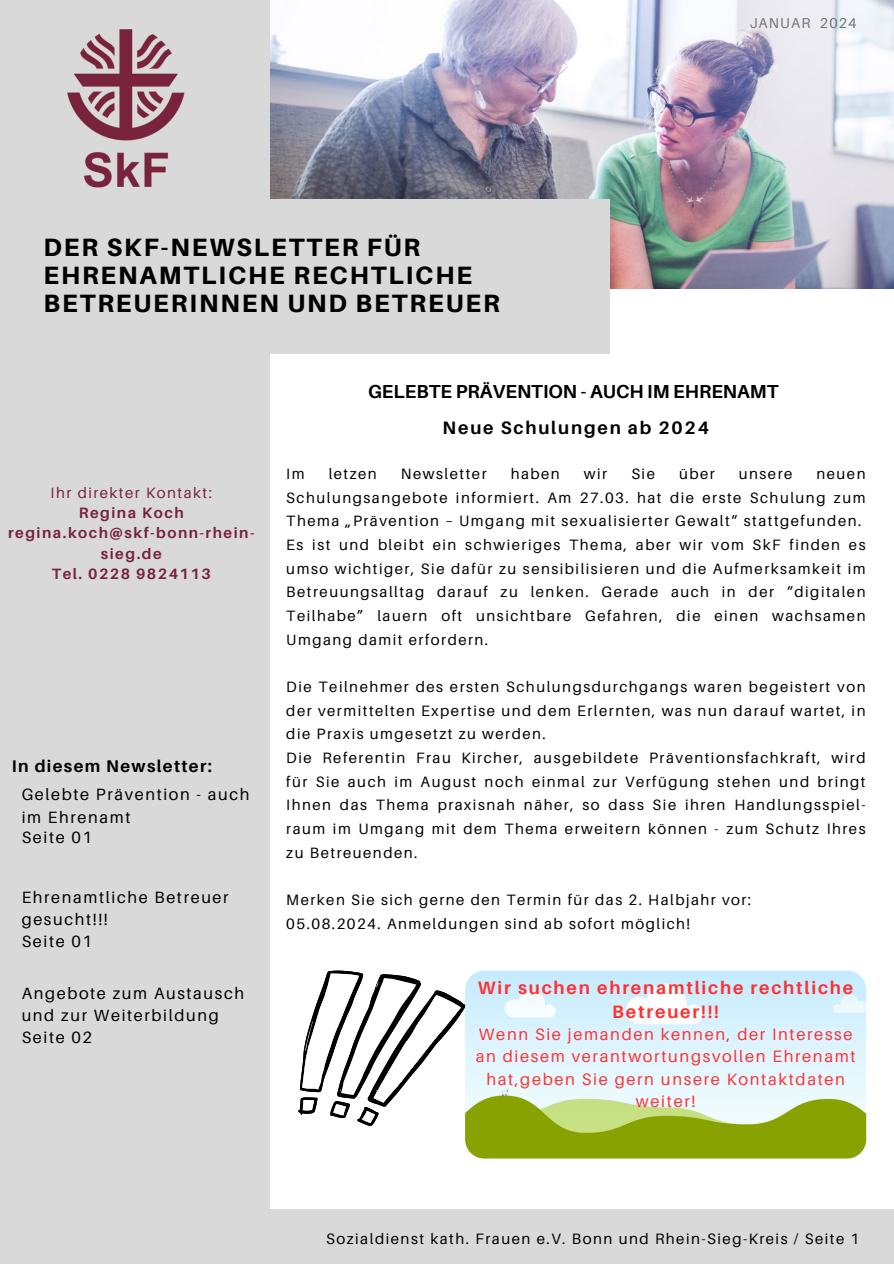
<style>
.page{position:relative;width:894px;height:1264px;background:#fff}
.page>*{position:absolute;margin:0;border:0;box-sizing:border-box;transform-origin:0 0}
.t1{font:800 25.05px/28.2px "Aileron";letter-spacing:.075em;color:#000}
.t2{font:700 18.75px "Aileron";color:#000}
.t3{font:700 18px/24.8px "Aileron";letter-spacing:.1em;color:#ff3131;text-align:center}
.t4{font:700 18px "Aileron";letter-spacing:.1em;color:#000}
.t5{font:700 16.95px "Aileron";letter-spacing:.08em;color:#000}
.t6{font:16.5px/22.5px "Aileron";letter-spacing:.1em;color:#ff3131;text-align:center}
.t7{font:16.35px/22.2px "Aileron";letter-spacing:.1em;color:#000}
.t8{font:15px/23.7px "Aileron";letter-spacing:.1em;color:#000;text-align:justify}
.t9{font:700 15px/20.2px "Aileron";letter-spacing:.1em;color:#79233d;text-align:center}
.t10{font:15px "Aileron";letter-spacing:.1em;color:#79233d}
.t11{font:14.25px "Aileron";letter-spacing:.08em;color:#737373}
</style>
<div class="page">
<img style="left:269px;top:0;width:624px;height:289px">
<div style="left:243px;top:1209px;width:650px;height:54px;background:#d9d9d9"></div>
<div style="left:0;top:0;width:269px;height:1263px;background:#d9d9d9"></div>
<div style="left:211px;top:200px;width:398px;height:153px;background:#d9d9d9"></div>
<img style="left:67px;top:29px;width:118px;height:159px">
<svg style="left:298px;top:970px;width:167px;height:155px"></svg>
<img style="left:465px;top:970px;width:400px;height:188px;border-radius:19px">
<p class="t1" style="left:43px;top:233px;width:457px">DER SKF-NEWSLETTER FÜR<br>EHRENAMTLICHE RECHTLICHE<br>BETREUERINNEN UND BETREUER</p>
<h3 class="t11" style="left:749px;top:14px;width:108px">JANUAR 2024</h3>
<p class="t10" style="left:51px;top:483px;width:163px">Ihr direkter Kontakt:</p>
<p class="t9" style="left:79px;top:502px;width:106px">Regina Koch</p>
<p class="t9" style="left:8px;top:522px;width:248px">regina.koch@skf-bonn-rhein&shy;sieg.de</p>
<p class="t9" style="left:52px;top:563px;width:160px">Tel. 0228 9824113</p>
<h5 class="t5" style="left:12px;top:755px;width:201px">In diesem Newsletter:</h5>
<h6 class="t7" style="left:22px;top:783px;width:229px">Gelebte Prävention - auch im Ehrenamt</h6>
<p class="t7" style="left:22px;top:826px;width:72px">Seite 01</p>
<p class="t7" style="left:22px;top:885px;width:208px">Ehrenamtliche Betreuer gesucht!!!<br>Seite 01</p>
<h1 class="t7" style="left:22px;top:981px;width:224px">Angebote zum Austausch und zur Weiterbildung<br>Seite 02</h1>
<p class="t2" style="left:368px;top:380px;width:412px">GELEBTE PRÄVENTION - AUCH IM EHRENAMT</p>
<p class="t4" style="left:442px;top:416px;width:268px">Neue Schulungen ab 2024</p>
<p class="t8" style="left:286px;top:461px;width:20px">Im</p>
<p class="t8" style="left:328px;top:461px;width:50px">letzen</p>
<p class="t8" style="left:401px;top:461px;width:87px">Newsletter</p>
<p class="t8" style="left:510px;top:461px;width:51px">haben</p>
<p class="t8" style="left:583px;top:461px;width:25px">wir</p>
<p class="t8" style="left:631px;top:461px;width:25px">Sie</p>
<p class="t8" style="left:678px;top:461px;width:37px">über</p>
<p class="t8" style="left:738px;top:461px;width:55px">unsere</p>
<p class="t8" style="left:286px;top:461px;width:580px;text-indent:530px">neuen Schulungsangebote informiert. Am 27.03. hat die erste Schulung zum Thema „Prävention – Umgang mit sexualisierter Gewalt“ stattgefunden.</p>
<p class="t8" style="left:286px;top:532px;width:580px">Es ist und bleibt ein schwieriges Thema, aber wir vom SkF finden es umso wichtiger, Sie dafür zu sensibilisieren und die Aufmerksamkeit im Betreuungsalltag darauf zu lenken. Gerade auch in der “digitalen Teilhabe” lauern oft unsichtbare Gefahren, die einen wachsamen Umgang damit erfordern.</p>
<p class="t8" style="left:286px;top:674px;width:580px">Die Teilnehmer des ersten Schulungsdurchgangs waren begeistert von der vermittelten Expertise und dem Erlernten, was nun darauf wartet, in die Praxis umgesetzt zu werden.</p>
<p class="t8" style="left:286px;top:745px;width:580px">Die Referentin Frau Kircher, ausgebildete Präventionsfachkraft, wird für Sie auch im August noch einmal zur Verfügung stehen und bringt Ihnen das Thema praxisnah näher, so dass Sie ihren Handlungsspiel&shy;raum im Umgang mit dem Thema erweitern können - zum Schutz Ihres zu Betreuenden.</p>
<h4 class="t8" style="left:286px;top:887px;width:466px">Merken Sie sich gerne den Termin für das 2. Halbjahr vor:</h4>
<h5 class="t8" style="left:286px;top:911px;width:405px">05.08.2024. Anmeldungen sind ab sofort möglich!</h5>
<p class="t3" style="left:478px;top:974px;width:377px">Wir suchen ehrenamtliche rechtliche<br>Betreuer!!!</p>
<p class="t6" style="left:475px;top:1022px;width:381px">Wenn Sie jemanden kennen, der Interesse an diesem verantwortungsvollen Ehrenamt hat,geben Sie gern unsere Kontaktdaten weiter!</p>
<h2 class="t8" style="left:326px;top:1226px;width:534px">Sozialdienst kath. Frauen e.V. Bonn und Rhein-Sieg-Kreis / Seite 1</h2>
</div>
